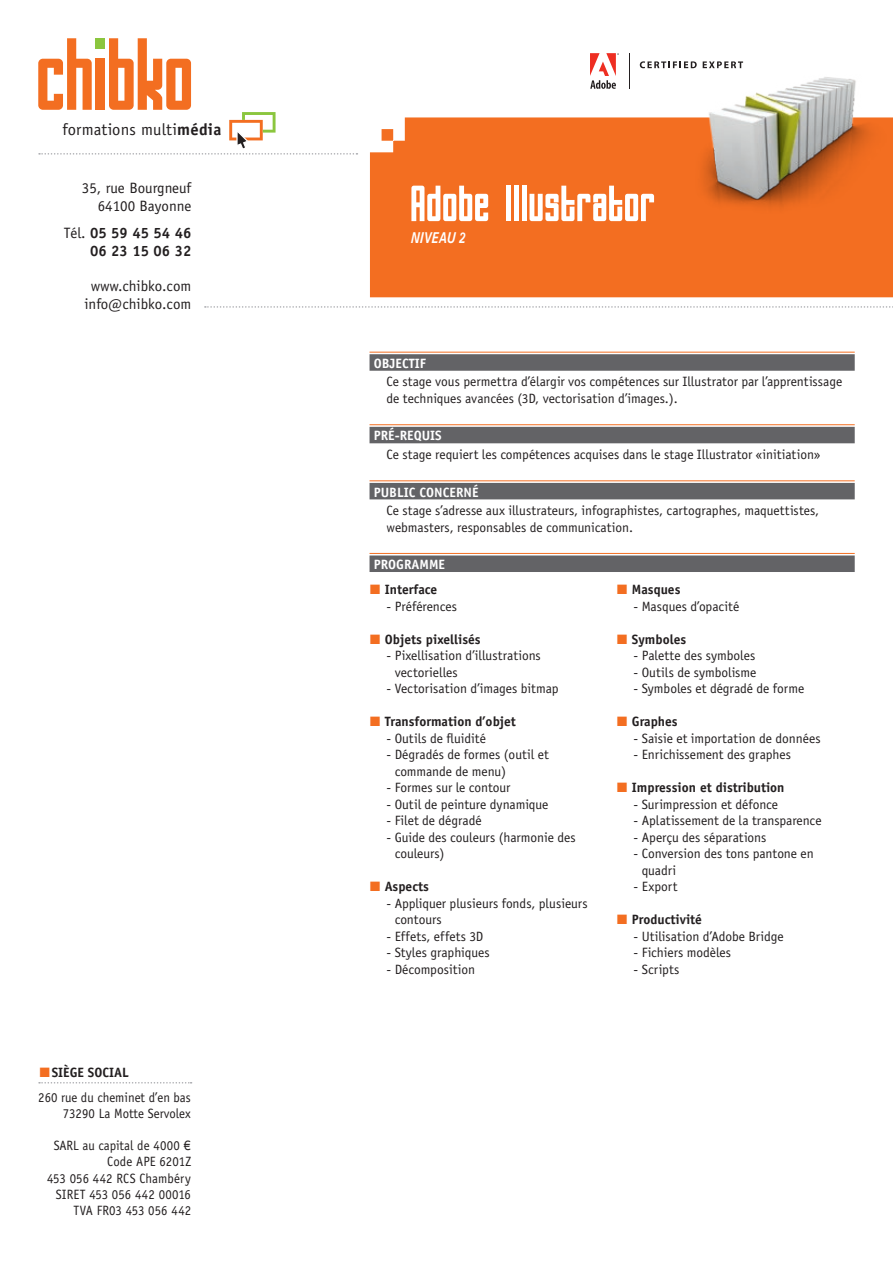
<style>
.page{position:relative;width:893px;height:1263px;background:#fff}
.page>*{position:absolute;margin:0;border:0;box-sizing:border-box;transform-origin:0 0}
.t1{font:54px "Atomic";letter-spacing:.025em;color:#fff}
.t2{font:16.5px "Officina Sans";letter-spacing:.015em;color:#231f20}
.t3{font:15px/18px "Officina Sans";color:#231f20;text-align:right}
.t4{font:700 15px/18px "Officina Sans";color:#231f20;text-align:right}
.t5{font:italic 700 15px "Zurich BT";letter-spacing:.035em;color:#fff;scale:.75 1}
.t6{font:13.5px/16.5px "Officina Sans";color:#231f20}
.t7{font:13.5px/16.2px "Officina Sans";color:#231f20;text-align:right;scale:.95 1}
.t8{font:700 13.5px "Officina Sans";color:#231f20}
.t9{font:700 13.5px "Officina Sans";color:#fff}
.s1{font-weight:700}
.s2{font-weight:400}
.s3{font-family:"Andale Mono"}
</style>
<div class="page">
<div style="left:370px;top:117px;width:523px;height:180px;background:#f36e21"></div>
<svg style="left:205px;top:306px;width:688px;height:2px"></svg>
<svg style="left:590px;top:53px;width:29px;height:36px"></svg>
<svg style="left:640px;top:61px;width:57px;height:7px"></svg>
<svg style="left:703px;top:61px;width:40px;height:7px"></svg>
<hr style="left:629px;top:53px;width:1px;height:36px;background:#231f20">
<svg style="left:38px;top:38px;width:319px;height:117px"></svg>
<img style="left:689px;top:77px;width:201px;height:137px">
<hr style="left:369px;top:352px;width:486px;height:1px;background:#f36e21">
<div style="left:369px;top:354px;width:486px;height:17px;background:#636366"></div>
<hr style="left:369px;top:424px;width:486px;height:1px;background:#f36e21">
<div style="left:369px;top:427px;width:486px;height:16px;background:#636366"></div>
<hr style="left:369px;top:480px;width:486px;height:1px;background:#f36e21">
<div style="left:369px;top:483px;width:486px;height:16px;background:#636366"></div>
<hr style="left:369px;top:553px;width:486px;height:1px;background:#f36e21">
<div style="left:369px;top:555px;width:486px;height:17px;background:#636366"></div>
<svg style="left:39px;top:1082px;width:153px;height:1px"></svg>
<p class="t2" style="left:63px;top:120px;width:160px">formations multi<span class="s1">média</span></p>
<p class="t3" style="left:82px;top:179px;width:111px">35, rue Bourgneuf<br>64100 Bayonne</p>
<p class="t4" style="left:64px;top:223px;width:129px"><span class="s2">Tél.</span> 05 59 45 54 46<br>06 23 15 06 32</p>
<p class="t3" style="left:84px;top:276px;width:108px;text-align:center">www.chibko.com info@chibko.com</p>
<p class="t8" style="left:52px;top:1064px;width:79px">SIÈGE SOCIAL</p>
<p class="t7" style="left:38px;top:1089px;width:162px">260 rue du cheminet d’en bas<br>73290 La Motte Servolex</p>
<p class="t7" style="left:47px;top:1137px;width:153px">SARL au capital de 4000 <span class="s3">€<br></span>Code APE 6201Z<br>453 056 442 RCS Chambéry<br>SIRET 453 056 442 00016<br>TVA FR03 453 056 442</p>
<h1 class="t1" style="left:411px;top:169px;width:246px">Adobe Illustrator</h1>
<p class="t5" style="left:411px;top:229px;width:74px">NIVEAU 2</p>
<p class="t9" style="left:374px;top:355px;width:54px">OBJECTIF</p>
<p class="t6" style="left:387px;top:374px;width:457px">Ce stage vous permettra d’élargir vos compétences sur Illustrator par l’apprentissage de techniques avancées (3D, vectorisation d’images.).</p>
<p class="t9" style="left:374px;top:427px;width:69px">PRÉ-REQUIS</p>
<p class="t6" style="left:387px;top:446px;width:435px">Ce stage requiert les compétences acquises dans le stage Illustrator «initiation»</p>
<p class="t9" style="left:374px;top:483px;width:106px">PUBLIC CONCERNÉ</p>
<p class="t6" style="left:387px;top:502px;width:434px">Ce stage s’adresse aux illustrateurs, infographistes, cartographes, maquettistes, webmasters, responsables de communication.</p>
<p class="t9" style="left:374px;top:556px;width:73px">PROGRAMME</p>
<p class="t8" style="left:385px;top:581px;width:54px">Interface</p>
<p class="t6" style="left:387px;top:598px;width:72px">- Préférences</p>
<p class="t8" style="left:385px;top:631px;width:97px">Objets pixellisés</p>
<p class="t6" style="left:395px;top:647px;width:148px;text-indent:-8px">- Pixellisation d’illustrations vectorielles</p>
<p class="t6" style="left:387px;top:680px;width:174px">- Vectorisation d’images bitmap</p>
<p class="t8" style="left:385px;top:713px;width:133px">Transformation d’objet</p>
<p class="t6" style="left:387px;top:730px;width:101px">- Outils de fluidité</p>
<p class="t6" style="left:395px;top:746px;width:156px;text-indent:-8px">- Dégradés de formes (outil et commande de menu)</p>
<p class="t6" style="left:387px;top:779px;width:125px">- Formes sur le contour</p>
<p class="t6" style="left:387px;top:796px;width:163px">- Outil de peinture dynamique</p>
<p class="t6" style="left:387px;top:812px;width:97px">- Filet de dégradé</p>
<p class="t6" style="left:395px;top:829px;width:182px;text-indent:-8px">- Guide des couleurs (harmonie des couleurs)</p>
<p class="t8" style="left:385px;top:878px;width:46px">Aspects</p>
<p class="t6" style="left:395px;top:895px;width:194px;text-indent:-8px">- Appliquer plusieurs fonds, plusieurs contours</p>
<p class="t6" style="left:387px;top:928px;width:98px">- Effets, effets 3D</p>
<p class="t6" style="left:387px;top:944px;width:105px">- Styles graphiques</p>
<p class="t6" style="left:387px;top:961px;width:90px">- Décomposition</p>
<p class="t8" style="left:632px;top:581px;width:50px">Masques</p>
<p class="t6" style="left:634px;top:598px;width:107px">- Masques d’opacité</p>
<p class="t8" style="left:632px;top:630px;width:56px">Symboles</p>
<p class="t6" style="left:634px;top:647px;width:123px">- Palette des symboles</p>
<p class="t6" style="left:634px;top:664px;width:124px">- Outils de symbolisme</p>
<p class="t6" style="left:634px;top:680px;width:172px">- Symboles et dégradé de forme</p>
<p class="t8" style="left:632px;top:713px;width:47px">Graphes</p>
<p class="t6" style="left:634px;top:730px;width:188px">- Saisie et importation de données</p>
<p class="t6" style="left:634px;top:746px;width:159px">- Enrichissement des graphes</p>
<p class="t8" style="left:632px;top:779px;width:154px">Impression et distribution</p>
<p class="t6" style="left:634px;top:796px;width:146px">- Surimpression et défonce</p>
<p class="t6" style="left:634px;top:812px;width:189px">- Aplatissement de la transparence</p>
<p class="t6" style="left:634px;top:829px;width:134px">- Aperçu des séparations</p>
<p class="t6" style="left:642px;top:845px;width:173px;text-indent:-8px">- Conversion des tons pantone en quadri</p>
<p class="t6" style="left:634px;top:878px;width:45px">- Export</p>
<p class="t8" style="left:632px;top:911px;width:72px">Productivité</p>
<p class="t6" style="left:634px;top:928px;width:152px">- Utilisation d’Adobe Bridge</p>
<p class="t6" style="left:634px;top:944px;width:99px">- Fichiers modèles</p>
<p class="t6" style="left:634px;top:961px;width:47px">- Scripts</p>
</div>
